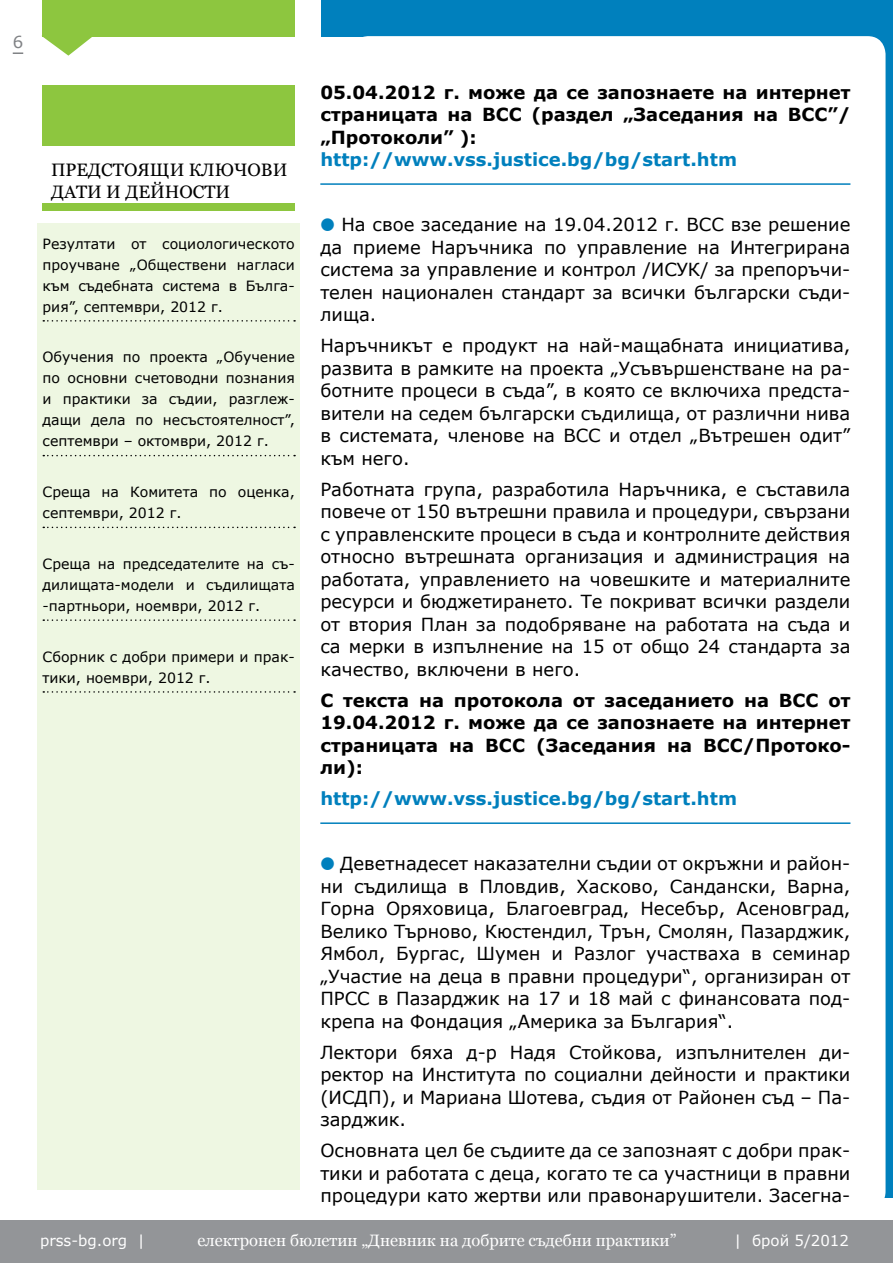
<style>
.page{position:relative;width:893px;height:1263px;background:#fff}
.page>*{position:absolute;margin:0;border:0;box-sizing:border-box;transform-origin:0 0}
.t1{font:18px/22.5px "Verdana";color:#000;text-align:justify}
.t2{font:700 18px/22.5px "Verdana";color:#000;text-align:justify}
.t3{font:700 18px "Verdana";color:#0080bd}
.t4{font:18px/22.5px "Georgia";color:#000}
.t5{font:16.5px "Georgia";color:#fff}
.t6{font:16.5px "Verdana";color:#808285}
.t7{font:15px "Verdana";color:#fff}
.t8{font:14.1px/21px "Verdana";color:#000;text-align:justify}
.s1{font-family:"Guifxv 2 Transports";color:#0080bd}
</style>
<div class="page">
<div style="left:0;top:0;width:893px;height:36px;background:#0080bd"></div>
<div style="left:856px;top:0;width:37px;height:1198px;background:#0080bd"></div>
<div style="left:350px;top:36px;width:535px;height:1173px;background:#fff;border-radius:18px"></div>
<hr style="left:320px;top:183px;width:530px;height:2px;background:#0080bd">
<hr style="left:320px;top:822px;width:530px;height:2px;background:#0080bd">
<div style="left:0;top:0;width:320px;height:126px;background:#fff"></div>
<div style="left:43px;top:1px;width:252px;height:36px;background:#8dc63f"></div>
<div style="left:0;top:1220px;width:893px;height:43px;background:#939598"></div>
<svg style="left:13px;top:52px;width:10px;height:2px"></svg>
<div style="left:43px;top:85px;width:252px;height:61px;background:#8dc63f"></div>
<div style="left:37px;top:223px;width:263px;height:966px;background:#eef7e2"></div>
<svg style="left:41px;top:33px;width:51px;height:23px"></svg>
<svg style="left:43px;top:320px;width:252px;height:2px"></svg>
<svg style="left:43px;top:455px;width:252px;height:1px"></svg>
<svg style="left:43px;top:527px;width:252px;height:1px"></svg>
<svg style="left:43px;top:619px;width:252px;height:2px"></svg>
<svg style="left:43px;top:691px;width:252px;height:2px"></svg>
<div style="left:43px;top:203px;width:252px;height:8px;background:#8dc63f"></div>
<p class="t6" style="left:13px;top:32px;width:12px">6</p>
<p class="t4" style="left:51px;top:158px;width:238px">ПРЕДСТОЯЩИ КЛЮЧОВИ<br>ДАТИ И ДЕЙНОСТИ</p>
<p class="t8" style="left:43px;top:232px;width:254px">Резултати от социологическото проучване „Обществени нагласи към съдебната система в Бълга&shy;рия”, септември, 2012 г.</p>
<p class="t8" style="left:43px;top:346px;width:254px">Обучения по проекта „Обучение по основни счетоводни познания и практики за съдии, разглеж&shy;дащи дела по несъстоятелност”, септември – октомври, 2012 г.</p>
<p class="t8" style="left:43px;top:481px;width:254px">Среща на Комитета по оценка, септември, 2012 г.</p>
<p class="t8" style="left:43px;top:553px;width:254px">Среща на председателите на съ&shy;дилищата-модели и съдилищата -партньори, ноември, 2012 г.</p>
<p class="t8" style="left:43px;top:645px;width:254px">Сборник с добри примери и прак&shy;тики, ноември, 2012 г.</p>
<p class="t2" style="left:320px;top:80px;width:532px">05.04.2012 г. може да се запознаете на интернет страницата на ВСС (раздел „Заседания на ВСС”/ „Протоколи” ):</p>
<p class="t3" style="left:320px;top:148px;width:418px">http://www.vss.justice.bg/bg/start.htm</p>
<p class="t1" style="left:320px;top:213px;width:532px"><span class="s1">4</span> На свое заседание на 19.04.2012 г. ВСС взе решение да приеме Наръчника по управление на Интегрирана система за управление и контрол /ИСУК/ за препоръчи&shy;телен национален стандарт за всички български съди&shy;лища.</p>
<p class="t1" style="left:320px;top:334px;width:532px">Наръчникът е продукт на най-мащабната инициатива, развита в рамките на проекта „Усъвършенстване на ра&shy;ботните процеси в съда”, в която се включиха предста&shy;вители на седем български съдилища, от различни нива в системата, членове на ВСС и отдел „Вътрешен одит” към него.</p>
<p class="t1" style="left:320px;top:477px;width:532px">Работната група, разработила Наръчника, е съставила повече от 150 вътрешни правила и процедури, свързани с управленските процеси в съда и контролните действия относно вътрешната организация и администрация на работата, управлението на човешките и материалните ресурси и бюджетирането. Те покриват всички раздели от втория План за подобряване на работата на съда и са мерки в изпълнение на 15 от общо 24 стандарта за качество, включени в него.</p>
<p class="t2" style="left:320px;top:688px;width:532px">С текста на протокола от заседанието на ВСС от 19.04.2012 г. може да се запознаете на интернет страницата на ВСС (Заседания на ВСС/Протоко&shy;ли):</p>
<p class="t3" style="left:320px;top:787px;width:418px">http://www.vss.justice.bg/bg/start.htm</p>
<p class="t1" style="left:320px;top:852px;width:532px"><span class="s1">4</span> Деветнадесет наказателни съдии от окръжни и район&shy;ни съдилища в Пловдив, Хасково, Сандански, Варна, Горна Оряховица, Благоевград, Несебър, Асеновград, Велико Търново, Кюстендил, Трън, Смолян, Пазарджик, Ямбол, Бургас, Шумен и Разлог участваха в семинар „Участие на деца в правни процедури“, организиран от ПРСС в Пазарджик на 17 и 18 май с финансовата под&shy;крепа на Фондация „Америка за България“.</p>
<p class="t1" style="left:320px;top:1040px;width:532px">Лектори бяха д-р Надя Стойкова, изпълнителен ди&shy;ректор на Института по социални дейности и практики (ИСДП), и Мариана Шотева, съдия от Районен съд – Па&shy;зарджик.</p>
<p class="t1" style="left:320px;top:1139px;width:532px">Основната цел бе съдиите да се запознаят с добри прак&shy;тики и работата с деца, когато те са участници в правни процедури като жертви или правонарушители. Засегна-</p>
<p class="t7" style="left:40px;top:1231px;width:106px">prss-bg.org |</p>
<p class="t5" style="left:197px;top:1231px;width:481px">електронен бюлетин „Дневник на добрите съдебни практики”</p>
<p class="t7" style="left:735px;top:1231px;width:116px">| брой 5/2012</p>
</div>
